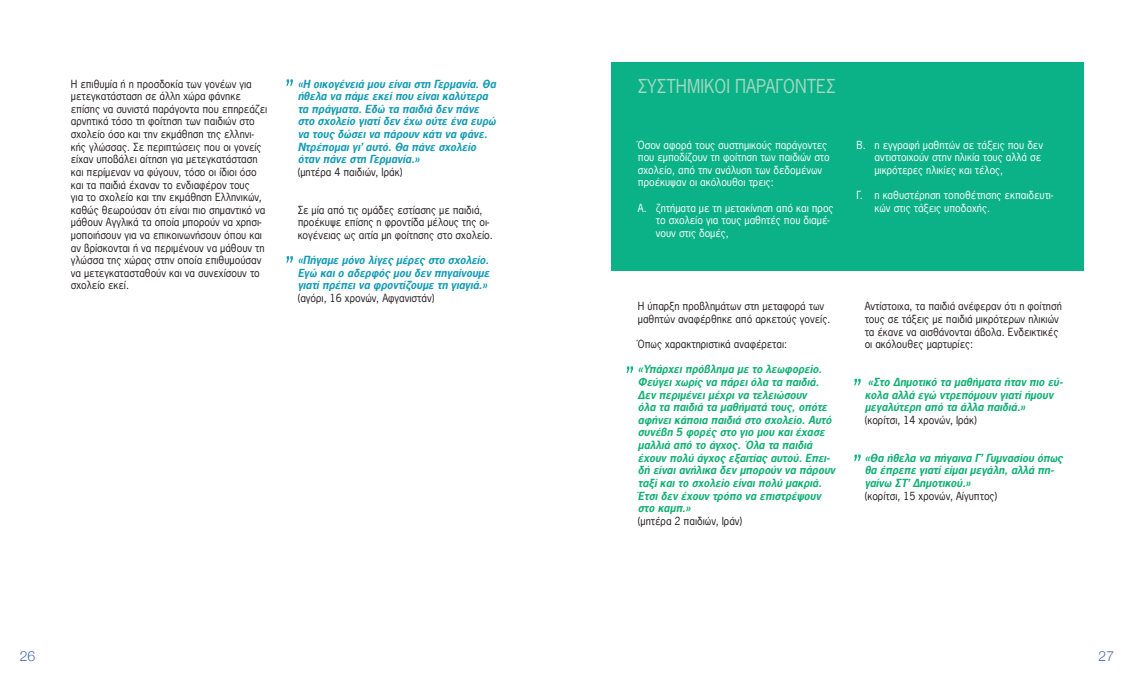
<style>
.page{position:relative;width:1134px;height:681px;background:#fff}
.page>*{position:absolute;margin:0;border:0;box-sizing:border-box;transform-origin:0 0}
.t1{font:18px "News Gothic Greek";color:#a3d7c4}
.t2{font:300 14px "Helvetica Neue";color:#4f69b2}
.t3{font:10.5px/12.6px "News Gothic Greek";color:#231f20}
.t4{font:italic 700 10.5px/12.6px "News Gothic Greek";color:#13b074}
.t5{font:10.5px/12.6px "News Gothic Greek";color:#fff}
.t6{font:italic 700 10.5px/12.6px "News Gothic Greek";color:#149cb4}
</style>
<div class="page">
<div style="left:612px;top:62px;width:472px;height:209px;background:#0bb287"></div>
<svg style="left:286px;top:79px;width:7px;height:7px"></svg>
<svg style="left:286px;top:256px;width:7px;height:6px"></svg>
<svg style="left:626px;top:366px;width:7px;height:7px"></svg>
<svg style="left:854px;top:378px;width:7px;height:7px"></svg>
<svg style="left:854px;top:454px;width:7px;height:7px"></svg>
<p class="t3" style="left:71px;top:77px;width:198px">Η επιθυμία ή η προσδοκία των γονέων για μετεγκατάσταση σε άλλη χώρα φάνηκε επίσης να συνιστά παράγοντα που επηρεάζει αρνητικά τόσο τη φοίτηση των παιδιών στο σχολείο όσο και την εκμάθηση της ελληνι&shy;κής γλώσσας. Σε περιπτώσεις που οι γονείς είχαν υποβάλει αίτηση για μετεγκατάσταση και περίμεναν να φύγουν, τόσο οι ίδιοι όσο και τα παιδιά έχαναν το ενδιαφέρον τους<br>για το σχολείο και την εκμάθηση Ελληνικών, καθώς θεωρούσαν ότι είναι πιο σημαντικό να μάθουν Αγγλικά τα οποία μπορούν να χρησι&shy;μοποιήσουν για να επικοινωνήσουν όπου και αν βρίσκονται ή να περιμένουν να μάθουν τη γλώσσα της χώρας στην οποία επιθυμούσαν να μετεγκατασταθούν και να συνεχίσουν το σχολείο εκεί.</p>
<p class="t6" style="left:298px;top:77px;width:202px">«Η οικογένειά μου είναι στη Γερμανία. Θα ήθελα να πάμε εκεί που είναι καλύτερα τα πράγματα. Εδώ τα παιδιά δεν πάνε στο σχολείο γιατί δεν έχω ούτε ένα ευρώ να τους δώσει να πάρουν κάτι να φάνε.<br>Ντρέπομαι γι’ αυτό. Θα πάνε σχολείο όταν πάνε στη Γερμανία.»</p>
<p class="t3" style="left:298px;top:165px;width:106px">(μητέρα 4 παιδιών, Ιράκ)</p>
<p class="t3" style="left:298px;top:203px;width:197px">Σε μία από τις ομάδες εστίασης με παιδιά, προέκυψε επίσης η φροντίδα μέλους της οι&shy;κογένειας ως αιτία μη φοίτησης στο σχολείο.</p>
<p class="t6" style="left:298px;top:254px;width:195px;text-align:justify">«Πήγαμε μόνο λίγες μέρες στο σχολείο.<br>Εγώ και ο αδερφός μου δεν πηγαίνουμε γιατί πρέπει να φροντίζουμε τη γιαγιά.»</p>
<p class="t3" style="left:298px;top:291px;width:138px">(αγόρι, 16 χρονών, Αφγανιστάν)</p>
<h1 class="t1" style="left:638px;top:75px;width:199px">ΣΥΣΤΗΜΙΚΟΊ ΠΑΡΆΓΟΝΤΕΣ</h1>
<p class="t5" style="left:638px;top:138px;width:193px">Όσον αφορά τους συστημικούς παράγοντες που εμποδίζουν τη φοίτηση των παιδιών στο σχολείο, από την ανάλυση των δεδομένων προέκυψαν οι ακόλουθοι τρεις:</p>
<p class="t5" style="left:656px;top:201px;width:179px;text-indent:-18px">Α. ζητήματα με τη μετακίνηση από και προς το σχολείο για τους μαθητές που διαμέ&shy;νουν στις δομές,</p>
<p class="t5" style="left:874px;top:138px;width:170px;text-indent:-18px">Β. η εγγραφή μαθητών σε τάξεις που δεν αντιστοιχούν στην ηλικία τους αλλά σε μικρότερες ηλικίες και τέλος,</p>
<p class="t5" style="left:874px;top:189px;width:180px;text-indent:-18px">Γ. η καθυστέρηση τοποθέτησης εκπαιδευτι&shy;κών στις τάξεις υποδοχής.</p>
<p class="t3" style="left:638px;top:300px;width:194px">Η ύπαρξη προβλημάτων στη μεταφορά των μαθητών αναφέρθηκε από αρκετούς γονείς.</p>
<p class="t3" style="left:638px;top:338px;width:151px">Όπως χαρακτηριστικά αναφέρεται:</p>
<p class="t4" style="left:638px;top:363px;width:201px">«Υπάρχει πρόβλημα με το λεωφορείο.<br>Φεύγει χωρίς να πάρει όλα τα παιδιά.<br>Δεν περιμένει μέχρι να τελειώσουν<br>όλα τα παιδιά τα μαθήματά τους, οπότε αφήνει κάποια παιδιά στο σχολείο. Αυτό συνέβη 5 φορές στο γιο μου και έχασε μαλλιά από το άγχος. Όλα τα παιδιά έχουν πολύ άγχος εξαιτίας αυτού. Επει&shy;δή είναι ανήλικα δεν μπορούν να πάρουν ταξί και το σχολείο είναι πολύ μακριά.<br>Έτσι δεν έχουν τρόπο να επιστρέψουν στο καμπ.»</p>
<p class="t3" style="left:638px;top:514px;width:106px">(μητέρα 2 παιδιών, Ιράν)</p>
<p class="t3" style="left:865px;top:300px;width:199px">Αντίστοιχα, τα παιδιά ανέφεραν ότι η φοίτησή τους σε τάξεις με παιδιά μικρότερων ηλικιών τα έκανε να αισθάνονται άβολα. Ενδεικτικές οι ακόλουθες μαρτυρίες:</p>
<p class="t4" style="left:865px;top:375px;width:202px;text-indent:3px">«Στο Δημοτικό τα μαθήματα ήταν πιο εύ&shy;κολα αλλά εγώ ντρεπόμουν γιατί ήμουν μεγαλύτερη από τα άλλα παιδιά.»</p>
<p class="t3" style="left:865px;top:413px;width:114px">(κορίτσι, 14 χρονών, Ιράκ)</p>
<p class="t4" style="left:865px;top:451px;width:202px">«Θα ήθελα να πήγαινα Γ’ Γυμνασίου όπως θα έπρεπε γιατί είμαι μεγάλη, αλλά πη&shy;γαίνω ΣΤ’ Δημοτικού.»</p>
<p class="t3" style="left:865px;top:489px;width:134px">(κορίτσι, 15 χρονών, Αίγυπτος)</p>
<h2 class="t2" style="left:20px;top:644px;width:17px">26</h2>
<h2 class="t2" style="left:1098px;top:644px;width:17px">27</h2>
</div>
